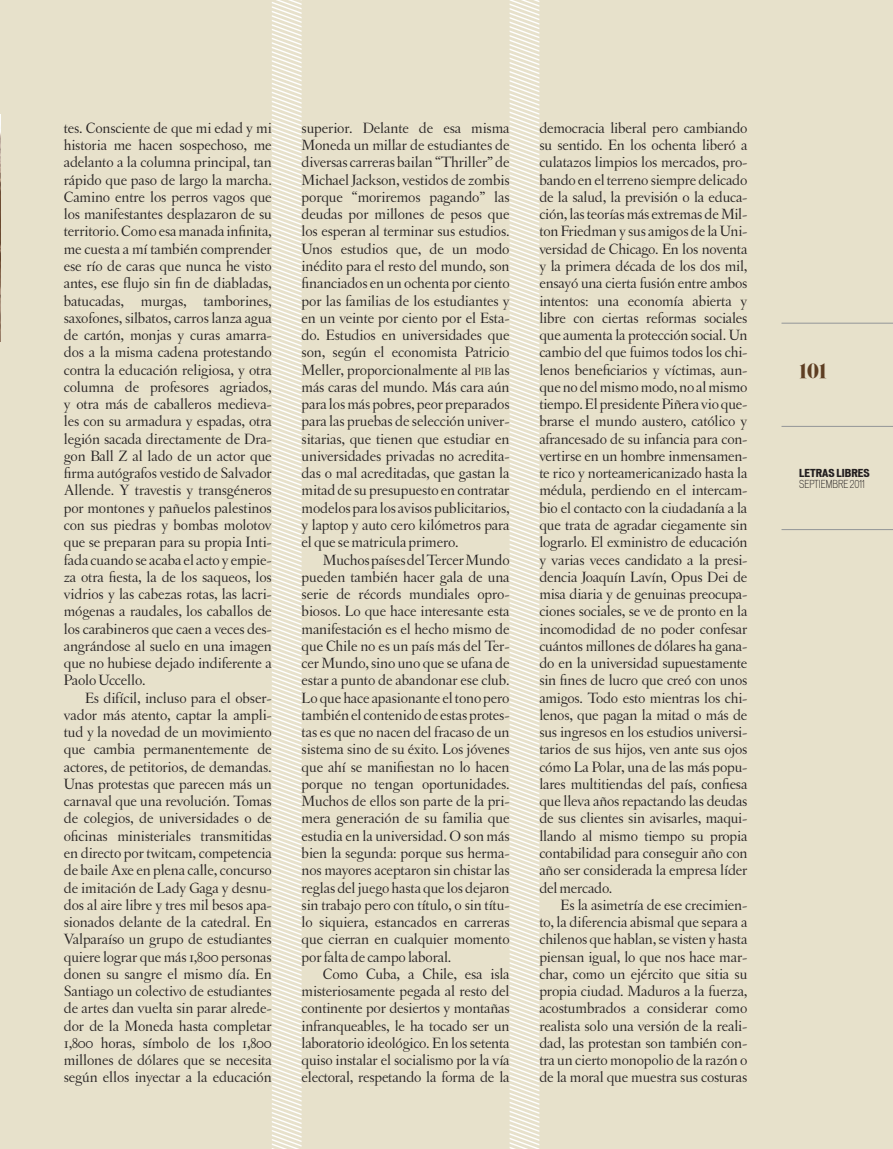
<style>
.page{position:relative;width:893px;height:1149px;background:#fff}
.page>*{position:absolute;margin:0;border:0;box-sizing:border-box;transform-origin:0 0}
.t1{font:18px "Eloquent JF";color:#5e3e23}
.t2{font:15.75px/17.2px "Letras Oldstyle";letter-spacing:-.01em;color:#231f20;text-align:justify}
.t3{font:300 condensed 10.5px "Vonnes";color:#231f20}
.t4{font:700 expanded 10.5px "Vonnes";color:#231f20}
.s1{font-size:10.95px}
</style>
<div class="page">
<div style="left:0;top:0;width:893px;height:1148px;background:#e7e1cb"></div>
<hr style="left:781px;top:426px;width:112px;height:1px;background:#939598">
<hr style="left:781px;top:323px;width:112px;height:1px;background:#939598">
<hr style="left:781px;top:529px;width:112px;height:1px;background:#939598">
<svg style="left:272px;top:0;width:30px;height:1148px"></svg>
<svg style="left:510px;top:0;width:29px;height:1148px"></svg>
<img style="left:0;top:115px;width:1px;height:226px">
<p class="t2" style="left:64px;top:119px;width:210px">tes. Consciente de que mi edad y mi historia me hacen sospechoso, me adelanto a la columna principal, tan rápido que paso de largo la marcha.<br>Camino entre los perros vagos que los manifestantes desplazaron de su territorio. Como esa manada infinita, me cuesta a mí también comprender ese río de caras que nunca he visto antes, ese flujo sin fin de diabladas, batucadas, murgas, tamborines, saxofones, silbatos, carros lanza agua de cartón, monjas y curas amarra&shy;dos a la misma cadena protestando contra la educación religiosa, y otra columna de profesores agriados, y otra más de caballeros medieva&shy;les con su armadura y espadas, otra legión sacada directamente de Dra&shy;gon Ball Z al lado de un actor que firma autógrafos vestido de Salvador Allende. Y travestis y transgéneros por montones y pañuelos palestinos con sus piedras y bombas molotov que se preparan para su propia Inti&shy;fada cuando se acaba el acto y empie&shy;za otra fiesta, la de los saqueos, los vidrios y las cabezas rotas, las lacri&shy;mógenas a raudales, los caballos de los carabineros que caen a veces des&shy;angrándose al suelo en una imagen que no hubiese dejado indiferente a Paolo Uccello.</p>
<p class="t2" style="left:64px;top:688px;width:210px;text-indent:21px">Es difícil, incluso para el obser&shy;vador más atento, captar la ampli&shy;tud y la novedad de un movimiento que cambia permanentemente de actores, de petitorios, de demandas.<br>Unas protestas que parecen más un carnaval que una revolución. Tomas de colegios, de universidades o de oficinas ministeriales transmitidas en directo por twitcam, competencia de baile Axe en plena calle, concurso de imitación de Lady Gaga y desnu&shy;dos al aire libre y tres mil besos apa&shy;sionados delante de la catedral. En Valparaíso un grupo de estudiantes quiere lograr que más 1,800 personas donen su sangre el mismo día. En Santiago un colectivo de estudiantes de artes dan vuelta sin parar alrede&shy;dor de la Moneda hasta completar 1,800 horas, símbolo de los 1,800 millones de dólares que se necesita según ellos inyectar a la educación</p>
<p class="t2" style="left:302px;top:119px;width:210px">superior. Delante de esa misma Moneda un millar de estudiantes de diversas carreras bailan “Thriller” de Michael Jackson, vestidos de zombis porque “moriremos pagando” las deudas por millones de pesos que los esperan al terminar sus estudios.<br>Unos estudios que, de un modo inédito para el resto del mundo, son financiados en un ochenta por ciento por las familias de los estudiantes y en un veinte por ciento por el Esta&shy;do. Estudios en universidades que son, según el economista Patricio Meller, proporcionalmente al <span class="s1">pib</span> las más caras del mundo. Más cara aún para los más pobres, peor preparados para las pruebas de selección univer&shy;sitarias, que tienen que estudiar en universidades privadas no acredita&shy;das o mal acreditadas, que gastan la mitad de su presupuesto en contratar modelos para los avisos publicitarios, y laptop y auto cero kilómetros para el que se matricula primero.</p>
<p class="t2" style="left:302px;top:550px;width:210px;text-indent:21px">Muchos países del Tercer Mundo pueden también hacer gala de una serie de récords mundiales opro&shy;biosos. Lo que hace interesante esta manifestación es el hecho mismo de que Chile no es un país más del Ter&shy;cer Mundo, sino uno que se ufana de estar a punto de abandonar ese club.<br>Lo que hace apasionante el tono pero también el contenido de estas protes&shy;tas es que no nacen del fracaso de un sistema sino de su éxito. Los jóvenes que ahí se manifiestan no lo hacen porque no tengan oportunidades.<br>Muchos de ellos son parte de la pri&shy;mera generación de su familia que estudia en la universidad. O son más bien la segunda: porque sus herma&shy;nos mayores aceptaron sin chistar las reglas del juego hasta que los dejaron sin trabajo pero con título, o sin títu&shy;lo siquiera, estancados en carreras que cierran en cualquier momento por falta de campo laboral.</p>
<p class="t2" style="left:302px;top:964px;width:210px;text-indent:21px">Como Cuba, a Chile, esa isla misteriosamente pegada al resto del continente por desiertos y montañas infranqueables, le ha tocado ser un laboratorio ideológico. En los setenta quiso instalar el socialismo por la vía electoral, respetando la forma de la</p>
<p class="t2" style="left:539px;top:119px;width:210px">democracia liberal pero cambiando su sentido. En los ochenta liberó a culatazos limpios los mercados, pro&shy;bando en el terreno siempre delicado de la salud, la previsión o la educa&shy;ción, las teorías más extremas de Mil&shy;ton Friedman y sus amigos de la Uni&shy;versidad de Chicago. En los noventa y la primera década de los dos mil, ensayó una cierta fusión entre ambos intentos: una economía abierta y libre con ciertas reformas sociales que aumenta la protección social. Un cambio del que fuimos todos los chi&shy;lenos beneficiarios y víctimas, aun&shy;que no del mismo modo, no al mismo tiempo. El presidente Piñera vio que&shy;brarse el mundo austero, católico y afrancesado de su infancia para con&shy;vertirse en un hombre inmensamen&shy;te rico y norteamericanizado hasta la médula, perdiendo en el intercam&shy;bio el contacto con la ciudadanía a la que trata de agradar ciegamente sin lograrlo. El exministro de educación y varias veces candidato a la presi&shy;dencia Joaquín Lavín, Opus Dei de misa diaria y de genuinas preocupa&shy;ciones sociales, se ve de pronto en la incomodidad de no poder confesar cuántos millones de dólares ha gana&shy;do en la universidad supuestamente sin fines de lucro que creó con unos amigos. Todo esto mientras los chi&shy;lenos, que pagan la mitad o más de sus ingresos en los estudios universi&shy;tarios de sus hijos, ven ante sus ojos cómo La Polar, una de las más popu&shy;lares multitiendas del país, confiesa que lleva años repactando las deudas de sus clientes sin avisarles, maqui&shy;llando al mismo tiempo su propia contabilidad para conseguir año con año ser considerada la empresa líder del mercado.</p>
<p class="t2" style="left:539px;top:895px;width:210px;text-indent:21px">Es la asimetría de ese crecimien&shy;to, la diferencia abismal que separa a chilenos que hablan, se visten y hasta piensan igual, lo que nos hace mar&shy;char, como un ejército que sitia su propia ciudad. Maduros a la fuerza, acostumbrados a considerar como realista solo una versión de la reali&shy;dad, las protestan son también con&shy;tra un cierto monopolio de la razón o de la moral que muestra sus costuras</p>
<p class="t1" style="left:799px;top:359px;width:29px">101</p>
<p class="t4" style="left:799px;top:467px;width:72px">LETRAS LIBRES</p>
<p class="t3" style="left:799px;top:477px;width:67px">SEPTIEMBRE 2011</p>
</div>
